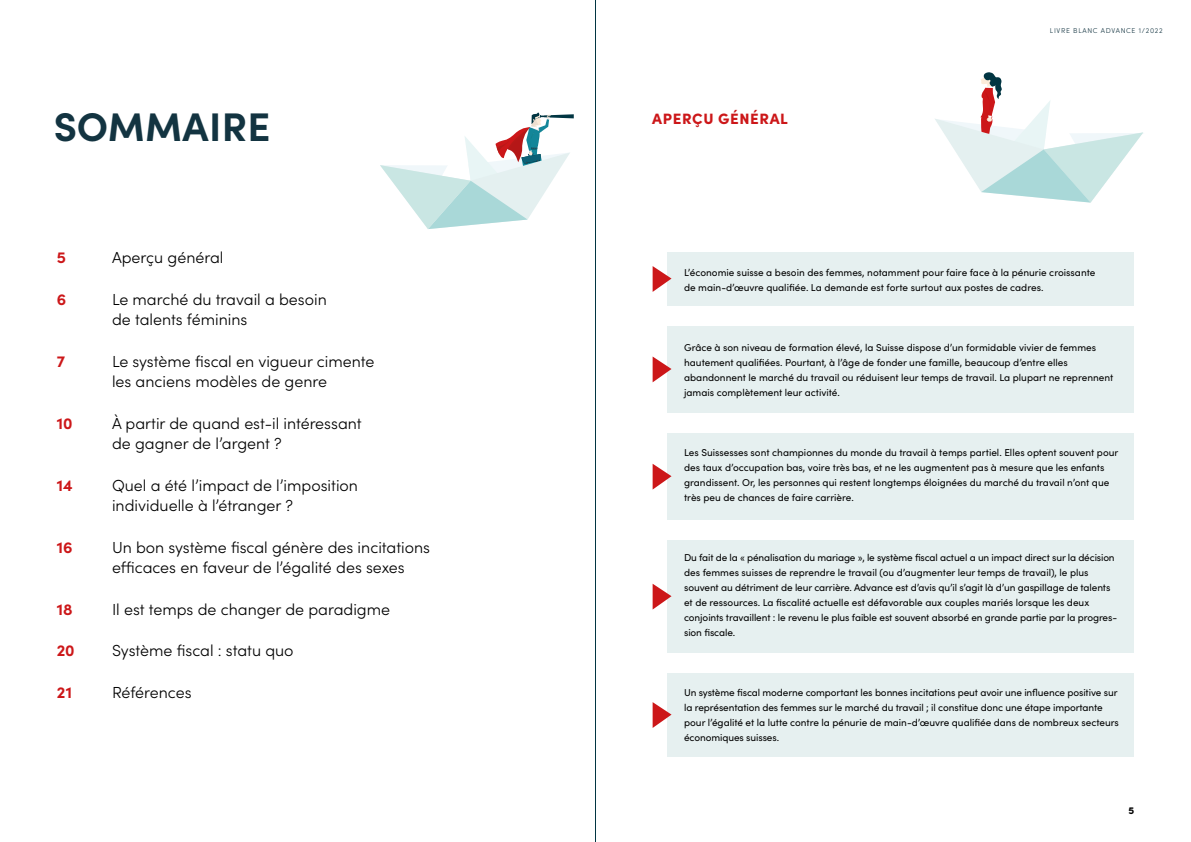
<style>
.page{position:relative;width:1191px;height:842px;background:#fff}
.page>*{position:absolute;margin:0;border:0;box-sizing:border-box;transform-origin:0 0}
.t1{font:700 40px "Sofia Pro";letter-spacing:.01em;color:#133441}
.t2{font:300 16px/20.5px "Sofia Pro";color:#000}
.t3{font:700 16px "Sofia Pro";letter-spacing:.01em;color:#cc1719}
.t4{font:900 15px "Sofia Pro";letter-spacing:.04em;color:#cc1719}
.t5{font:10px/15px "Sofia Pro";color:#000}
.t6{font:900 10px "Sofia Pro";color:#000}
.t7{font:300 7px "Sofia Pro";letter-spacing:.1em;color:#133441}
</style>
<div class="page">
<hr style="left:595px;top:0;width:1px;height:842px;background:#013542">
<div style="left:667px;top:252px;width:467px;height:54px;background:#e6f0f0"></div>
<div style="left:667px;top:326px;width:467px;height:87px;background:#e6f0f0"></div>
<div style="left:667px;top:433px;width:467px;height:87px;background:#e6f0f0"></div>
<div style="left:667px;top:673px;width:467px;height:84px;background:#e6f0f0"></div>
<div style="left:667px;top:540px;width:467px;height:113px;background:#e6f0f0"></div>
<svg style="left:652px;top:266px;width:19px;height:26px"></svg>
<svg style="left:652px;top:356px;width:19px;height:26px"></svg>
<svg style="left:652px;top:464px;width:19px;height:26px"></svg>
<svg style="left:652px;top:702px;width:19px;height:26px"></svg>
<svg style="left:652px;top:584px;width:19px;height:25px"></svg>
<svg style="left:380px;top:112px;width:194px;height:117px"></svg>
<svg style="left:935px;top:72px;width:208px;height:131px"></svg>
<h1 class="t1" style="left:54px;top:96px;width:218px">SOMMAIRE</h1>
<h2 class="t3" style="left:57px;top:245px;width:11px">5</h2>
<h2 class="t2" style="left:112px;top:246px;width:113px">Aperçu général</h2>
<h2 class="t3" style="left:57px;top:287px;width:11px">6</h2>
<h2 class="t2" style="left:112px;top:288px;width:216px">Le marché du travail a besoin de talents féminins</h2>
<h2 class="t3" style="left:57px;top:349px;width:10px">7</h2>
<h2 class="t2" style="left:112px;top:350px;width:264px">Le système fiscal en vigueur cimente les anciens modèles de genre</h2>
<h2 class="t3" style="left:57px;top:411px;width:17px">10</h2>
<h2 class="t2" style="left:112px;top:412px;width:251px">À partir de quand est-il intéressant de gagner de l’argent ?</h2>
<h2 class="t3" style="left:57px;top:473px;width:13px">14</h2>
<h2 class="t2" style="left:112px;top:474px;width:247px">Quel a été l’impact de l’imposition individuelle à l’étranger ?</h2>
<h2 class="t3" style="left:57px;top:535px;width:18px">16</h2>
<h2 class="t2" style="left:112px;top:536px;width:319px">Un bon système fiscal génère des incitations efficaces en faveur de l’égalité des sexes</h2>
<h2 class="t3" style="left:57px;top:597px;width:18px">18</h2>
<h2 class="t2" style="left:112px;top:598px;width:280px">Il est temps de changer de paradigme</h2>
<h2 class="t3" style="left:57px;top:638px;width:19px">20</h2>
<h2 class="t2" style="left:112px;top:640px;width:183px">Système fiscal : statu quo</h2>
<h2 class="t3" style="left:57px;top:680px;width:17px">21</h2>
<h2 class="t2" style="left:112px;top:681px;width:81px">Références</h2>
<h3 class="t4" style="left:652px;top:107px;width:137px">APERÇU GÉNÉRAL</h3>
<p class="t7" style="left:1050px;top:26px;width:114px">LIVRE BLANC ADVANCE 1/2022</p>
<p class="t5" style="left:684px;top:264px;width:413px">L’économie suisse a besoin des femmes, notamment pour faire face à la pénurie croissante de main-d’œuvre qualifiée. La demande est forte surtout aux postes de cadres.</p>
<p class="t5" style="left:684px;top:339px;width:431px">Grâce à son niveau de formation élevé, la Suisse dispose d’un formidable vivier de femmes hautement qualifiées. Pourtant, à l’âge de fonder une famille, beaucoup d’entre elles abandonnent le marché du travail ou réduisent leur temps de travail. La plupart ne reprennent jamais complètement leur activité.</p>
<p class="t5" style="left:684px;top:444px;width:436px">Les Suissesses sont championnes du monde du travail à temps partiel. Elles optent souvent pour des taux d’occupation bas, voire très bas, et ne les augmentent pas à mesure que les enfants grandissent. Or, les personnes qui restent longtemps éloignées du marché du travail n’ont que très peu de chances de faire carrière.</p>
<p class="t5" style="left:684px;top:549px;width:434px">Du fait de la « pénalisation du mariage », le système fiscal actuel a un impact direct sur la décision des femmes suisses de reprendre le travail (ou d’augmenter leur temps de travail), le plus souvent au détriment de leur carrière. Advance est d’avis qu’il s’agit là d’un gaspillage de talents et de ressources. La fiscalité actuelle est défavorable aux couples mariés lorsque les deux conjoints travaillent : le revenu le plus faible est souvent absorbé en grande partie par la progres&shy;sion fiscale.</p>
<p class="t5" style="left:684px;top:684px;width:436px">Un système fiscal moderne comportant les bonnes incitations peut avoir une influence positive sur la représentation des femmes sur le marché du travail ; il constitue donc une étape importante pour l’égalité et la lutte contre la pénurie de main-d’œuvre qualifiée dans de nombreux secteurs économiques suisses.</p>
<p class="t6" style="left:1128px;top:802px;width:7px">5</p>
</div>
